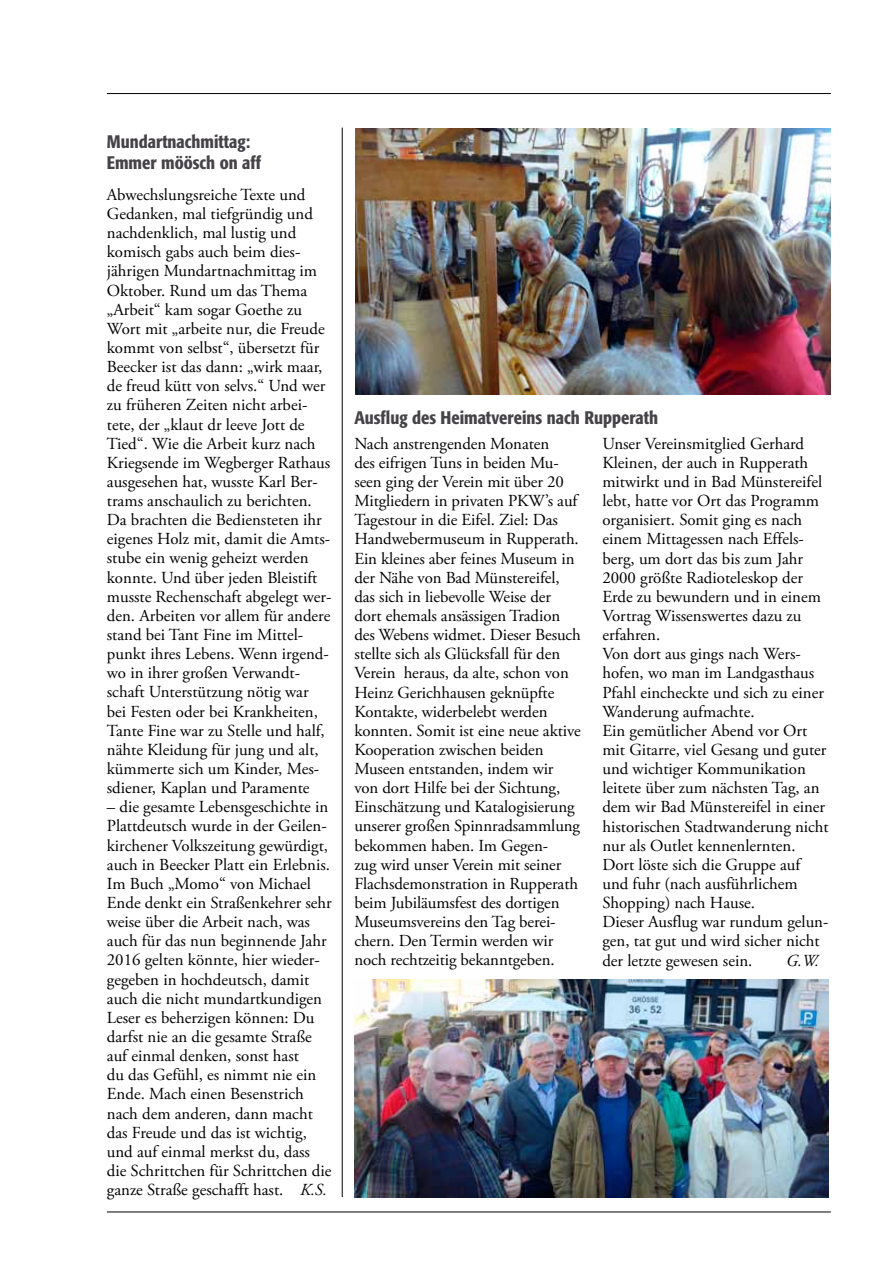
<style>
.page{position:relative;width:893px;height:1263px;background:#fff}
.page>*{position:absolute;margin:0;border:0;box-sizing:border-box;transform-origin:0 0}
.t1{font:500 condensed 18px/21px "Formata";color:#454347}
.t2{font:16.8px/19.2px "Adobe Garamond Pro";color:#000}
.t3{font:italic 16.8px "Adobe Garamond Pro";color:#000}
.s1{font-style:italic}
</style>
<div class="page">
<hr style="left:107px;top:1211px;width:724px;height:1px;background:#000">
<hr style="left:107px;top:93px;width:724px;height:1px;background:#000">
<img style="left:356px;top:128px;width:475px;height:267px">
<img style="left:354px;top:979px;width:475px;height:218px">
<hr style="left:342px;top:128px;width:1px;height:1069px;background:#000">
<p class="t1" style="left:107px;top:131px;width:156px">Mundartnachmittag:<br>Emmer möösch on aff</p>
<p class="t2" style="left:107px;top:186px;width:226px">Abwechslungsreiche Texte und<br>Gedanken, mal tiefgründig und nachdenklich, mal lustig und komisch gabs auch beim dies&shy;jährigen Mundartnachmittag im<br>Oktober. Rund um das Thema „Arbeit“ kam sogar Goethe zu<br>Wort mit „arbeite nur, die Freude kommt von selbst“, übersetzt für<br>Beecker ist das dann: „wirk maar, de freud kütt von selvs.“ Und wer zu früheren Zeiten nicht arbei&shy;tete, der „klaut dr leeve Jott de<br>Tied“. Wie die Arbeit kurz nach<br>Kriegsende im Wegberger Rathaus ausgesehen hat, wusste Karl Ber&shy;trams anschaulich zu berichten.<br>Da brachten die Bediensteten ihr eigenes Holz mit, damit die Amts&shy;stube ein wenig geheizt werden konnte. Und über jeden Bleistift musste Rechenschaft abgelegt wer&shy;den. Arbeiten vor allem für andere stand bei Tant Fine im Mittel&shy;punkt ihres Lebens. Wenn irgend&shy;wo in ihrer großen Verwandt&shy;schaft Unterstützung nötig war bei Festen oder bei Krankheiten,<br>Tante Fine war zu Stelle und half, nähte Kleidung für jung und alt, kümmerte sich um Kinder, Mes&shy;sdiener, Kaplan und Paramente</p>
<p class="t2" style="left:107px;top:798px;width:226px">– die gesamte Lebensgeschichte in<br>Plattdeutsch wurde in der Geilen&shy;kirchener Volkszeitung gewürdigt, auch in Beecker Platt ein Erlebnis.<br>Im Buch „Momo“ von Michael<br>Ende denkt ein Straßenkehrer sehr weise über die Arbeit nach, was auch für das nun beginnende Jahr<br>2016 gelten könnte, hier wieder&shy;gegeben in hochdeutsch, damit auch die nicht mundartkundigen<br>Leser es beherzigen können: Du darfst nie an die gesamte Straße auf einmal denken, sonst hast<br>du das Gefühl, es nimmt nie ein<br>Ende. Mach einen Besenstrich nach dem anderen, dann macht das Freude und das ist wichtig, und auf einmal merkst du, dass die Schrittchen für Schrittchen die ganze Straße geschafft hast. <span class="s1">K.S.</span></p>
<p class="t1" style="left:354px;top:407px;width:305px">Ausflug des Heimatvereins nach Rupperath</p>
<p class="t2" style="left:354px;top:434px;width:228px">Nach anstrengenden Monaten<br>des eifrigen Tuns in beiden Mu&shy;seen ging der Verein mit über 20<br>Mitgliedern in privaten PKW’s auf<br>Tagestour in die Eifel. Ziel: Das<br>Handwebermuseum in Rupperath.<br>Ein kleines aber feines Museum in der Nähe von Bad Münstereifel, das sich in liebevolle Weise der dort ehemals ansässigen Tradion des Webens widmet. Dieser Besuch stellte sich als Glücksfall für den<br>Verein heraus, da alte, schon von<br>Heinz Gerichhausen geknüpfte<br>Kontakte, widerbelebt werden konnten. Somit ist eine neue aktive<br>Kooperation zwischen beiden<br>Museen entstanden, indem wir von dort Hilfe bei der Sichtung,<br>Einschätzung und Katalogisierung unserer großen Spinnradsammlung bekommen haben. Im Gegen-<br>zug wird unser Verein mit seiner<br>Flachsdemonstration in Rupperath beim Jubiläumsfest des dortigen<br>Museumsvereins den Tag berei&shy;chern. Den Termin werden wir noch rechtzeitig bekanntgeben.</p>
<p class="t2" style="left:602px;top:434px;width:228px">Unser Vereinsmitglied Gerhard<br>Kleinen, der auch in Rupperath mitwirkt und in Bad Münstereifel lebt, hatte vor Ort das Programm organisiert. Somit ging es nach einem Mittagessen nach Effels&shy;berg, um dort das bis zum Jahr<br>2000 größte Radioteleskop der<br>Erde zu bewundern und in einem<br>Vortrag Wissenswertes dazu zu erfahren.<br>Von dort aus gings nach Wers&shy;hofen, wo man im Landgasthaus<br>Pfahl eincheckte und sich zu einer<br>Wanderung aufmachte.<br>Ein gemütlicher Abend vor Ort mit Gitarre, viel Gesang und guter und wichtiger Kommunikation leitete über zum nächsten Tag, an dem wir Bad Münstereifel in einer historischen Stadtwanderung nicht nur als Outlet kennenlernten.<br>Dort löste sich die Gruppe auf und fuhr (nach ausführlichem<br>Shopping) nach Hause.<br>Dieser Ausflug war rundum gelun&shy;gen, tat gut und wird sicher nicht der letzte gewesen sein.</p>
<p class="t3" style="left:786px;top:950px;width:35px">G.W.</p>
</div>
